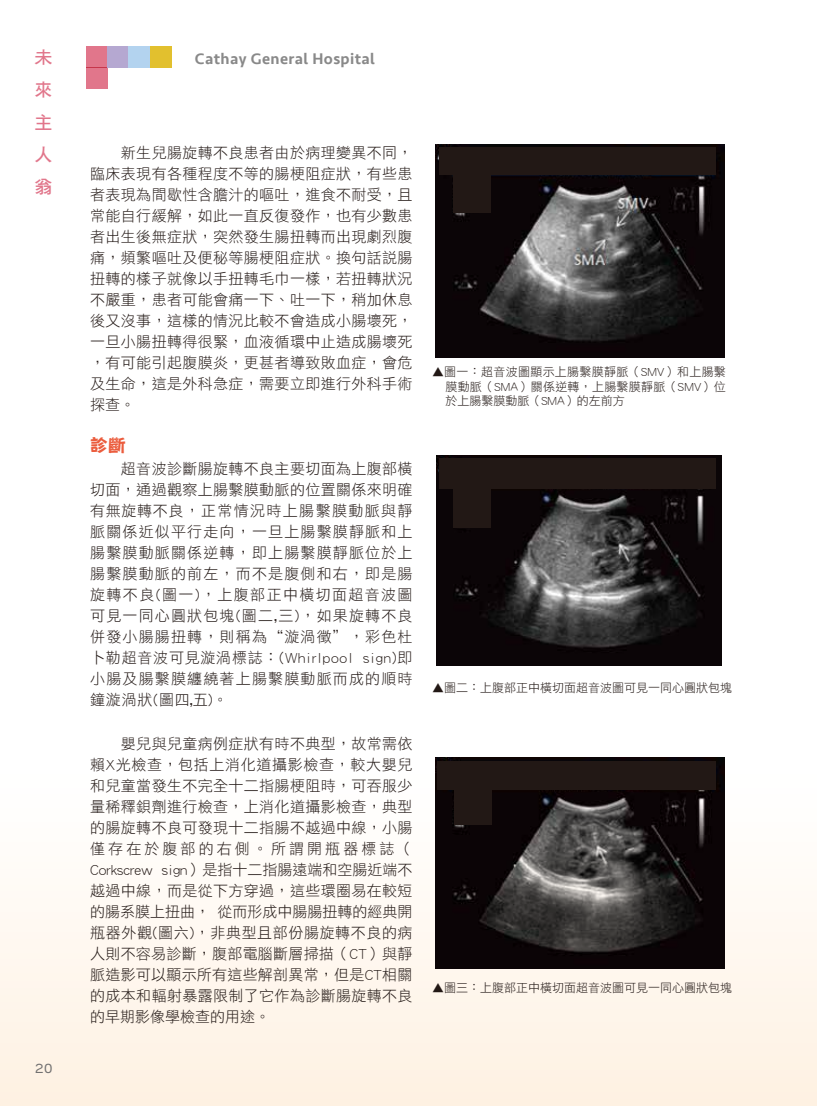
<style>
.page{position:relative;width:817px;height:1106px;background:#fff}
.page>*{position:absolute;margin:0;border:0;box-sizing:border-box;transform-origin:0 0}
.t1{font:18px/32.4px "DF Hei Std W7";color:#e1768b;text-align:justify}
.t2{font:800 18px "AR Qiao Hei B5";color:#eb5c3d}
.t3{font:500 15.9px "Seravek";letter-spacing:.025em;color:#898989}
.t4{font:15px/21px "DF Hei Std W3";letter-spacing:.025em;color:#221815;text-align:justify}
.t5{font:12px/14.4px "DF Hei Std W3";color:#221815;text-align:justify}
.t6{font:500 12px "Polaris";color:#727171}
</style>
<div class="page">
<img style="left:436px;top:455px;width:285px;height:151px">
<img style="left:435px;top:144px;width:289px;height:213px">
<svg style="left:0;top:606px;width:817px;height:500px"></svg>
<div style="left:86px;top:46px;width:21px;height:21px;background:#e1768b"></div>
<div style="left:86px;top:67px;width:21px;height:22px;background:#e1768b"></div>
<div style="left:107px;top:46px;width:22px;height:21px;background:#b5a8d1"></div>
<div style="left:129px;top:46px;width:21px;height:21px;background:#b3d3ef"></div>
<div style="left:150px;top:46px;width:21px;height:21px;background:#e2c02e"></div>
<div style="left:440px;top:458px;width:276px;height:31px;background:#221815"></div>
<div style="left:453px;top:480px;width:37px;height:47px;background:#221815"></div>
<div style="left:437px;top:762px;width:278px;height:28px;background:#221815"></div>
<div style="left:454px;top:777px;width:37px;height:48px;background:#221815"></div>
<div style="left:438px;top:147px;width:277px;height:27px;background:#221815"></div>
<div style="left:453px;top:165px;width:37px;height:48px;background:#221815"></div>
<p class="t1" style="left:34px;top:41px;width:19px">未來主人翁</p>
<p class="t6" style="left:35px;top:1060px;width:19px">20</p>
<p class="t3" style="left:195px;top:49px;width:181px">Cathay General Hospital</p>
<p class="t4" style="left:90px;top:141px;width:324px">　　新生兒腸旋轉不良患者由於病理變異不同，臨床表現有各種程度不等的腸梗阻症狀，有些患者表現為間歇性含膽汁的嘔吐，進食不耐受，且常能自行緩解，如此一直反復發作，也有少數患者出生後無症狀，突然發生腸扭轉而出現劇烈腹痛，頻繁嘔吐及便秘等腸梗阻症狀。換句話說腸扭轉的樣子就像以手扭轉毛巾一樣，若扭轉狀況不嚴重，患者可能會痛一下、吐一下，稍加休息後又沒事，這樣的情況比較不會造成小腸壞死，一旦小腸扭轉得很緊，血液循環中止造成腸壞死，有可能引起腹膜炎，更甚者導致敗血症，會危及生命，這是外科急症，需要立即進行外科手術探查。</p>
<p class="t2" style="left:90px;top:436px;width:37px">診斷</p>
<p class="t4" style="left:90px;top:458px;width:324px">　　超音波診斷腸旋轉不良主要切面為上腹部橫切面，通過觀察上腸繫膜動脈的位置關係來明確有無旋轉不良，正常情況時上腸繫膜動脈與靜脈關係近似平行走向，一旦上腸繫膜靜脈和上腸繫膜動脈關係逆轉，即上腸繫膜靜脈位於上腸繫膜動脈的前左，而不是腹側和右，即是腸旋轉不良(圖一)，上腹部正中橫切面超音波圖可見一同心圓狀包塊(圖二,三)，如果旋轉不良併發小腸腸扭轉，則稱為“漩渦徵”，彩色杜卜勒超音波可見漩渦標誌：(Whirlpool sign)即小腸及腸繫膜纏繞著上腸繫膜動脈而成的順時鐘漩渦狀(圖四,五)。</p>
<p class="t4" style="left:90px;top:732px;width:324px">　　嬰兒與兒童病例症狀有時不典型，故常需依賴X光檢查，包括上消化道攝影檢查，較大嬰兒和兒童當發生不完全十二指腸梗阻時，可吞服少量稀釋鋇劑進行檢查，上消化道攝影檢查，典型的腸旋轉不良可發現十二指腸不越過中線，小腸僅存在於腹部的右側。所謂開瓶器標誌（Corkscrew sign）是指十二指腸遠端和空腸近端不越過中線，而是從下方穿過，這些環圈易在較短的腸系膜上扭曲， 從而形成中腸腸扭轉的經典開瓶器外觀(圖六)，非典型且部份腸旋轉不良的病人則不容易診斷，腹部電腦斷層掃描（CT）與靜脈造影可以顯示所有這些解剖異常，但是CT相關的成本和輻射暴露限制了它作為診斷腸旋轉不良的早期影像學檢查的用途。</p>
<p class="t5" style="left:445px;top:364px;width:282px;text-indent:-13px">▲圖一：超音波圖顯示上腸繫膜靜脈（SMV）和上腸繫膜動脈（SMA）關係逆轉，上腸繫膜靜脈（SMV）位於上腸繫膜動脈（SMA）的左前方</p>
<p class="t5" style="left:432px;top:680px;width:301px">▲圖二：上腹部正中橫切面超音波圖可見一同心圓狀包塊</p>
<p class="t5" style="left:432px;top:980px;width:301px">▲圖三：上腹部正中橫切面超音波圖可見一同心圓狀包塊</p>
</div>
